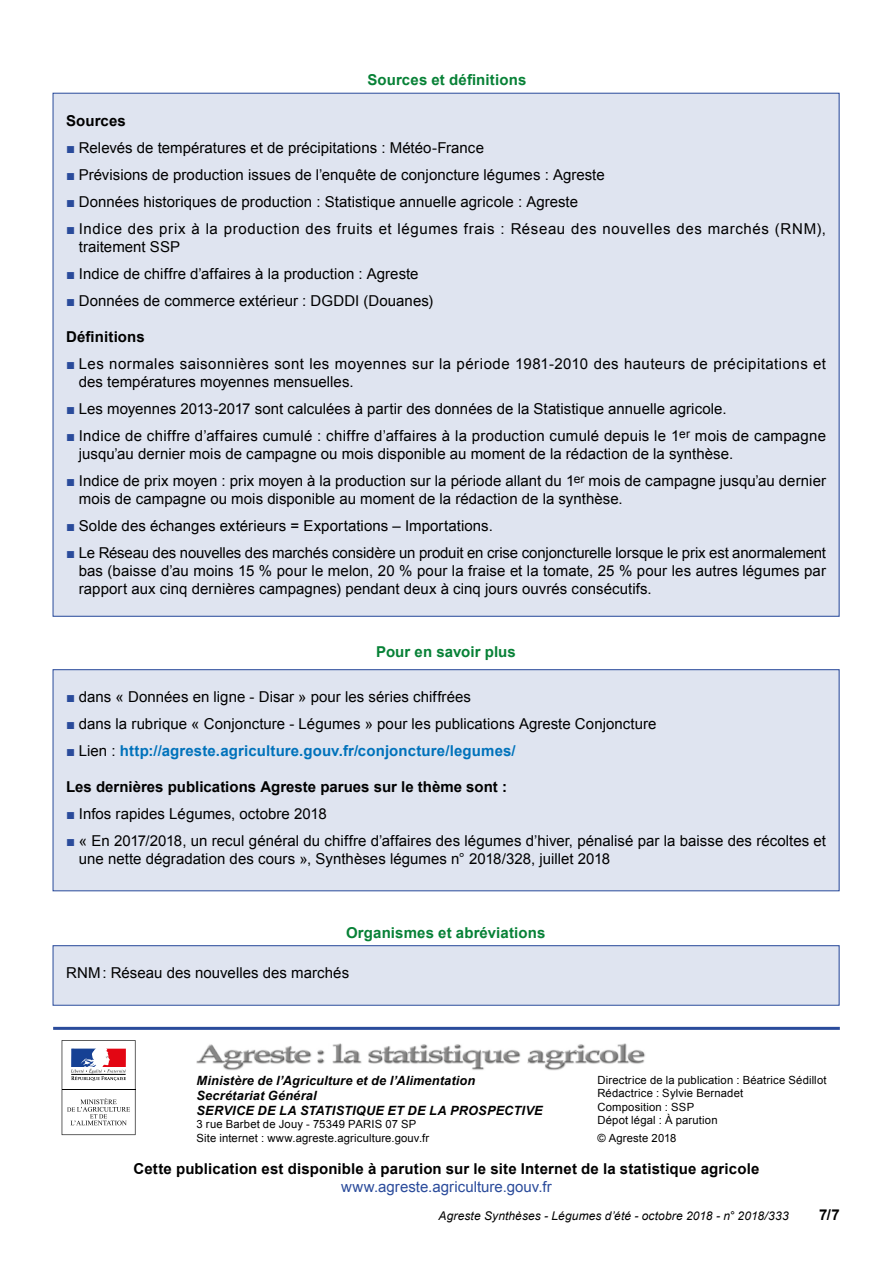
<style>
.page{position:relative;width:893px;height:1263px;background:#fff}
.page>*{position:absolute;margin:0;border:0;box-sizing:border-box;transform-origin:0 0}
.t1{font:15px/18px "Arial";letter-spacing:.005em;color:#000}
.Texte{font:700 15px "Arial";letter-spacing:.005em;color:#000}
.t2{font:15px/18px "Arial";letter-spacing:.03em;color:#000}
.t3{font:15px/18px "Arial";letter-spacing:.04em;color:#000}
.t4{font:700 15px "Arial";letter-spacing:.01em;color:#0072bb}
.t5{font:700 15px "Arial";letter-spacing:.01em;color:#078136}
.t6{font:15px "Arial";color:#2a4b9b}
.t7{font:italic 700 12.75px/15px "Arial";letter-spacing:.015em;color:#000}
.t8{font:italic 12px "Arial";letter-spacing:.01em;color:#000}
.t9{font:11.25px/13.5px "Arial";letter-spacing:.015em;color:#000}
.s1{color:#2a4b9b}
.s2{font-weight:400;color:#2a4b9b}
.s3{font-weight:400;color:#000}
</style>
<div class="page">
<hr style="left:53px;top:1027px;width:787px;height:3px;background:#2a4b9b">
<svg style="left:62px;top:1040px;width:74px;height:95px"></svg>
<img style="left:197px;top:1043px;width:449px;height:28px">
<div style="left:53px;top:93px;width:786px;height:523px;background:#dfe4f0"></div>
<div style="left:53px;top:670px;width:786px;height:221px;background:#dfe4f0"></div>
<div style="left:53px;top:669px;width:786px;height:222px;border:1px solid #2a4b9b"></div>
<div style="left:53px;top:946px;width:786px;height:59px;background:#dfe4f0"></div>
<div style="left:53px;top:945px;width:786px;height:60px;border:1px solid #2a4b9b"></div>
<p class="t5" style="left:367px;top:70px;width:160px">Sources et définitions</p>
<p class="Texte" style="left:66px;top:110px;width:61px">Sources</p>
<p class="t1" style="left:66px;top:138px;width:419px"><span class="s1">■</span> Relevés de températures et de précipitations : Météo-France</p>
<p class="t1" style="left:66px;top:165px;width:540px"><span class="s1">■</span> Prévisions de production issues de l’enquête de conjoncture légumes : Agreste</p>
<p class="t1" style="left:66px;top:192px;width:513px"><span class="s1">■</span> Données historiques de production : Statistique annuelle agricole : Agreste</p>
<p class="t3" style="left:79px;top:219px;width:749px;text-indent:-13px"><span class="s1">■</span> Indice des prix à la production des fruits et légumes frais : Réseau des nouvelles des marchés (RNM), traitement SSP</p>
<p class="t1" style="left:66px;top:264px;width:354px"><span class="s1">■</span> Indice de chiffre d’affaires à la production : Agreste</p>
<p class="t1" style="left:66px;top:291px;width:369px"><span class="s1">■</span> Données de commerce extérieur : DGDDI (Douanes)</p>
<p class="Texte" style="left:66px;top:326px;width:80px">Définitions</p>
<p class="t2" style="left:79px;top:354px;width:749px;text-indent:-13px"><span class="s1">■</span> Les normales saisonnières sont les moyennes sur la période 1981-2010 des hauteurs de précipitations et des températures moyennes mensuelles.</p>
<p class="t1" style="left:66px;top:399px;width:662px"><span class="s1">■</span> Les moyennes 2013-2017 sont calculées à partir des données de la Statistique annuelle agricole.</p>
<p class="t1" style="left:79px;top:426px;width:749px;text-indent:-13px"><span class="s1">■</span> Indice de chiffre d’affaires cumulé : chiffre d’affaires à la production cumulé depuis le 1<sup>er</sup> mois de campagne jusqu’au dernier mois de campagne ou mois disponible au moment de la rédaction de la synthèse.</p>
<p class="t1" style="left:79px;top:471px;width:749px;text-indent:-13px"><span class="s1">■</span> Indice de prix moyen : prix moyen à la production sur la période allant du 1<sup>er</sup> mois de campagne jusqu’au dernier mois de campagne ou mois disponible au moment de la rédaction de la synthèse.</p>
<p class="t1" style="left:66px;top:516px;width:428px"><span class="s1">■</span> Solde des échanges extérieurs = Exportations – Importations.</p>
<p class="t1" style="left:79px;top:543px;width:749px;text-align:justify;text-indent:-13px"><span class="s1">■</span> Le Réseau des nouvelles des marchés considère un produit en crise conjoncturelle lorsque le prix est anormalement bas (baisse d’au moins 15 % pour le melon, 20 % pour la fraise et la tomate, 25 % pour les autres légumes par rapport aux cinq dernières campagnes) pendant deux à cinq jours ouvrés consécutifs.</p>
<p class="t5" style="left:376px;top:641px;width:141px">Pour en savoir plus</p>
<p class="t1" style="left:66px;top:688px;width:406px"><span class="s1">■</span> dans « Données en ligne - Disar » pour les séries chiffrées</p>
<p class="t1" style="left:66px;top:715px;width:592px"><span class="s1">■</span> dans la rubrique « Conjoncture - Légumes » pour les publications Agreste Conjoncture</p>
<p class="t4" style="left:66px;top:741px;width:451px"><span class="s2">■</span> <span class="s3">Lien :</span> http://agreste.agriculture.gouv.fr/conjoncture/legumes/</p>
<p class="Texte" style="left:66px;top:777px;width:442px">Les dernières publications Agreste parues sur le thème sont :</p>
<p class="t1" style="left:66px;top:805px;width:262px"><span class="s1">■</span> Infos rapides Légumes, octobre 2018</p>
<p class="t1" style="left:79px;top:832px;width:749px;text-indent:-13px"><span class="s1">■</span> « En 2017/2018, un recul général du chiffre d’affaires des légumes d’hiver, pénalisé par la baisse des récoltes et une nette dégradation des cours », Synthèses légumes n° 2018/328, juillet 2018</p>
<p class="t5" style="left:346px;top:922px;width:201px">Organismes et abréviations</p>
<p class="t1" style="left:66px;top:964px;width:285px">RNM: Réseau des nouvelles des marchés</p>
<p class="t7" style="left:197px;top:1073px;width:348px">Ministère de l’Agriculture et de l’Alimentation<br>Secrétariat Général<br>SERVICE DE LA STATISTIQUE ET DE LA PROSPECTIVE</p>
<p class="t9" style="left:197px;top:1117px;width:234px">3 rue Barbet de Jouy - 75349 PARIS 07 SP<br>Site internet : www.agreste.agriculture.gouv.fr</p>
<p class="t9" style="left:597px;top:1073px;width:230px">Directrice de la publication : Béatrice Sédillot<br>Rédactrice : Sylvie Bernadet<br>Composition : SSP<br>Dépot légal : À parution</p>
<p class="t9" style="left:597px;top:1131px;width:80px">© Agreste 2018</p>
<p class="Texte" style="left:134px;top:1159px;width:627px">Cette publication est disponible à parution sur le site Internet de la statistique agricole</p>
<p class="t6" style="left:341px;top:1177px;width:212px">www.agreste.agriculture.gouv.fr</p>
<p class="t8" style="left:439px;top:1208px;width:352px">Agreste Synthèses - Légumes d’été - octobre 2018 - n° 2018/333</p>
<p class="Texte" style="left:819px;top:1204px;width:22px">7/7</p>
</div>
